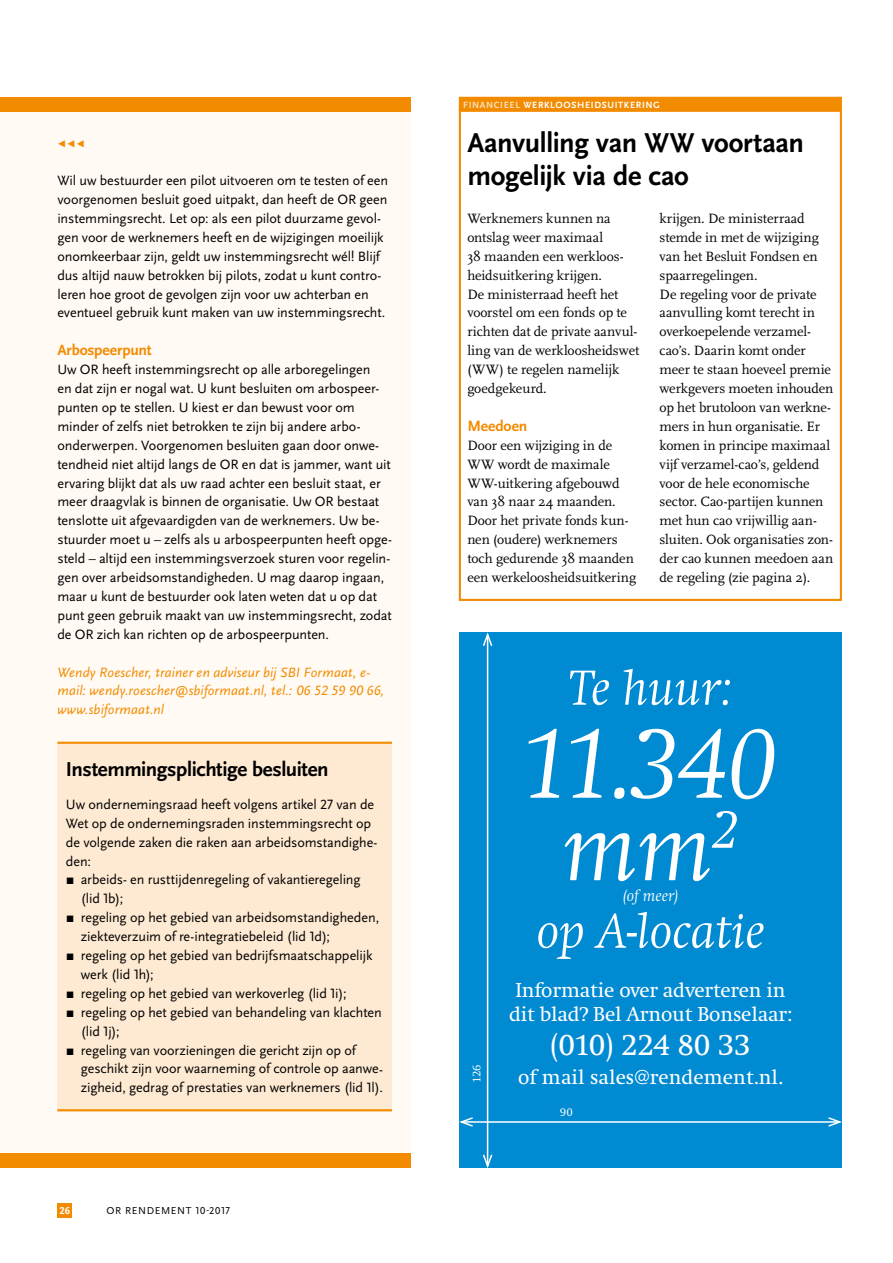
<style>
.page{position:relative;width:893px;height:1263px;background:#fff}
.page>*{position:absolute;margin:0;border:0;box-sizing:border-box;transform-origin:0 0}
.t1{font:italic 300 106.5px "Swift";color:#fff}
.t2{font:italic 300 97.5px "Swift";color:#fff}
.t3{font:italic 300 51px "Swift";color:#fff}
.t4{font:31.5px "Swift";letter-spacing:-.01em;color:#fff}
.t5{font:700 28.5px/33px "Scala Sans OT";letter-spacing:-.015em;color:#000}
.t6{font:21px/24px "Swift";letter-spacing:-.01em;color:#fff;text-align:center}
.t7{font:700 21px "Scala Sans OT";letter-spacing:-.02em;color:#000}
.t8{font:italic 300 16.5px "Swift";color:#fff}
.t9{font:700 15.6px "Scala Sans OT";letter-spacing:-.01em;color:#f28b00}
.t10{font:14.1px/18.9px "Scala Sans OT";letter-spacing:-.005em;color:#000}
.t11{font:14.1px/18.9px "Scala OT";letter-spacing:-.005em;color:#000}
.t12{font:italic 14.1px/18.9px "Scala Sans OT";letter-spacing:.01em;color:#f28b00}
.t13{font:14.1px "Scala OT";color:#f28b00}
.t14{font:300 12px "Swift";color:#fff}
.t15{font:10.5px "Scala Sans OT";letter-spacing:.06em;color:#000}
.t16{font:700 10.5px "Scala Sans OT";color:#fff}
.t17{font:700 9.45px "Scala Sans OT";letter-spacing:.07em;color:#fff}
.s1{color:#fddebb}
</style>
<div class="page">
<div style="left:57px;top:1203px;width:15px;height:15px;background:#f28b00"></div>
<div style="left:0;top:112px;width:410px;height:1041px;background:#fffaf4"></div>
<div style="left:0;top:97px;width:410px;height:15px;background:#f28b00"></div>
<div style="left:0;top:1153px;width:410px;height:15px;background:#f28b00"></div>
<div style="left:57px;top:742px;width:335px;height:369px;background:#fee9d2"></div>
<hr style="left:57px;top:742px;width:335px;height:2px;background:#f28b00">
<hr style="left:57px;top:1109px;width:335px;height:2px;background:#f28b00">
<div style="left:459px;top:632px;width:383px;height:536px;background:#008ad2"></div>
<hr style="left:487px;top:635px;width:1px;height:531px;background:#fff">
<svg style="left:483px;top:632px;width:10px;height:16px"></svg>
<svg style="left:482px;top:1153px;width:11px;height:15px"></svg>
<hr style="left:461px;top:1121px;width:379px;height:2px;background:#fff">
<svg style="left:827px;top:1117px;width:15px;height:10px"></svg>
<svg style="left:459px;top:1117px;width:15px;height:10px"></svg>
<div style="left:459px;top:109px;width:383px;height:492px;border:2px solid #f28b00"></div>
<div style="left:459px;top:97px;width:383px;height:15px;background:#f28b00"></div>
<p class="t13" style="left:57px;top:135px;width:29px">◀◀◀</p>
<p class="t10" style="left:57px;top:171px;width:332px">Wil uw bestuurder een pilot uitvoeren om te testen of een voorgenomen besluit goed uitpakt, dan heeft de OR geen instemmingsrecht. Let op: als een pilot duurzame gevol&shy;gen voor de werknemers heeft en de wijzigingen moeilijk onomkeerbaar zijn, geldt uw instemmingsrecht wél! Blijf dus altijd nauw betrokken bij pilots, zodat u kunt contro&shy;leren hoe groot de gevolgen zijn voor uw achterban en eventueel gebruik kunt maken van uw instemmingsrecht.</p>
<p class="t9" style="left:57px;top:341px;width:96px">Arbospeerpunt</p>
<p class="t10" style="left:57px;top:360px;width:336px">Uw OR heeft instemmingsrecht op alle arboregelingen<br>en dat zijn er nogal wat. U kunt besluiten om arbospeer&shy;punten op te stellen. U kiest er dan bewust voor om minder of zelfs niet betrokken te zijn bij andere arbo&shy;onderwerpen. Voorgenomen besluiten gaan door onwe&shy;tendheid niet altijd langs de OR en dat is jammer, want uit ervaring blijkt dat als uw raad achter een besluit staat, er meer draagvlak is binnen de organisatie. Uw OR bestaat tenslotte uit afgevaardigden van de werknemers. Uw be&shy;stuurder moet u – zelfs als u arbospeerpunten heeft opge&shy;steld – altijd een instemmingsverzoek sturen voor regelin&shy;gen over arbeidsomstandigheden. U mag daarop ingaan, maar u kunt de bestuurder ook laten weten dat u op dat punt geen gebruik maakt van uw instemmingsrecht, zodat de OR zich kan richten op de arbospeerpunten.</p>
<p class="t12" style="left:57px;top:663px;width:328px">Wendy Roescher, trainer en adviseur bij SBI Formaat, e&shy;mail: wendy.roescher@sbiformaat.nl, tel.: 06 52 59 90 66, www.sbiformaat.nl</p>
<h3 class="t7" style="left:66px;top:757px;width:264px">Instemmingsplichtige besluiten</h3>
<p class="t10" style="left:66px;top:795px;width:313px">Uw ondernemingsraad heeft volgens artikel 27 van de Wet op de ondernemingsraden instemmingsrecht op de volgende zaken die raken aan arbeidsomstandighe&shy;den:</p>
<p class="t10" style="left:81px;top:871px;width:281px;text-indent:-15px">▪ arbeids- en rusttijdenregeling of vakantieregeling (lid 1b);</p>
<p class="t10" style="left:81px;top:908px;width:300px;text-indent:-15px">▪ regeling op het gebied van arbeidsomstandigheden, ziekteverzuim of re-integratiebeleid (lid 1d);</p>
<p class="t10" style="left:81px;top:946px;width:293px;text-indent:-15px">▪ regeling op het gebied van bedrijfsmaatschappelijk werk (lid 1h);</p>
<p class="t10" style="left:66px;top:984px;width:282px">▪ regeling op het gebied van werkoverleg (lid 1i);</p>
<p class="t10" style="left:81px;top:1003px;width:303px;text-indent:-15px">▪ regeling op het gebied van behandeling van klachten (lid 1j);</p>
<p class="t10" style="left:81px;top:1041px;width:304px;text-indent:-15px">▪ regeling van voorzieningen die gericht zijn op of geschikt zijn voor waarneming of controle op aanwe&shy;zigheid, gedrag of prestaties van werknemers (lid 1l).</p>
<p class="t16" style="left:60px;top:1205px;width:12px">26</p>
<p class="t15" style="left:106px;top:1205px;width:125px">OR RENDEMENT 10-2017</p>
<p class="t17" style="left:463px;top:99px;width:198px"><span class="s1">FINANCIEEL</span> WERKLOOSHEIDSUITKERING</p>
<h3 class="t5" style="left:467px;top:127px;width:338px">Aanvulling van WW voortaan mogelijk via de cao</h3>
<p class="t11" style="left:467px;top:209px;width:174px">Werknemers kunnen na ontslag weer maximaal<br>38 maanden een werkloos&shy;heidsuitkering krijgen.<br>De ministerraad heeft het voorstel om een fonds op te richten dat de private aanvul&shy;ling van de werkloosheidswet (WW) te regelen namelijk goedgekeurd.</p>
<p class="t9" style="left:467px;top:417px;width:62px">Meedoen</p>
<p class="t11" style="left:467px;top:436px;width:170px">Door een wijziging in de<br>WW wordt de maximale<br>WW-uitkering afgebouwd van 38 naar 24 maanden.<br>Door het private fonds kun&shy;nen (oudere) werknemers toch gedurende 38 maanden een werkeloosheidsuitkering</p>
<p class="t11" style="left:659px;top:209px;width:175px">krijgen. De ministerraad stemde in met de wijziging van het Besluit Fondsen en spaarregelingen.<br>De regeling voor de private aanvulling komt terecht in overkoepelende verzamel&shy;cao’s. Daarin komt onder meer te staan hoeveel premie werkgevers moeten inhouden op het brutoloon van werkne&shy;mers in hun organisatie. Er komen in principe maximaal vijf verzamel-cao’s, geldend voor de hele economische sector. Cao-partijen kunnen met hun cao vrijwillig aan&shy;sluiten. Ook organisaties zon&shy;der cao kunnen meedoen aan de regeling (zie pagina 2).</p>
<p class="t14" style="left:470px;top:1083px;width:20px;rotate:-90deg">126</p>
<h3 class="t3" style="left:569px;top:660px;width:164px">Te huur:</h3>
<h1 class="t1" style="left:523px;top:705px;width:256px">11.340</h1>
<h2 class="t2" style="left:563px;top:795px;width:177px">mm<sup>2</sup></h2>
<p class="t8" style="left:623px;top:887px;width:57px">(of meer)</p>
<h3 class="t3" style="left:536px;top:903px;width:230px">op A-locatie</h3>
<h3 class="t6" style="left:509px;top:978px;width:285px">Informatie over adverteren in dit blad? Bel Arnout Bonselaar:</h3>
<h3 class="t4" style="left:550px;top:1028px;width:202px">(010) 224 80 33</h3>
<h3 class="t6" style="left:518px;top:1065px;width:266px">of mail sales@rendement.nl.</h3>
<p class="t14" style="left:560px;top:1106px;width:14px">90</p>
</div>
